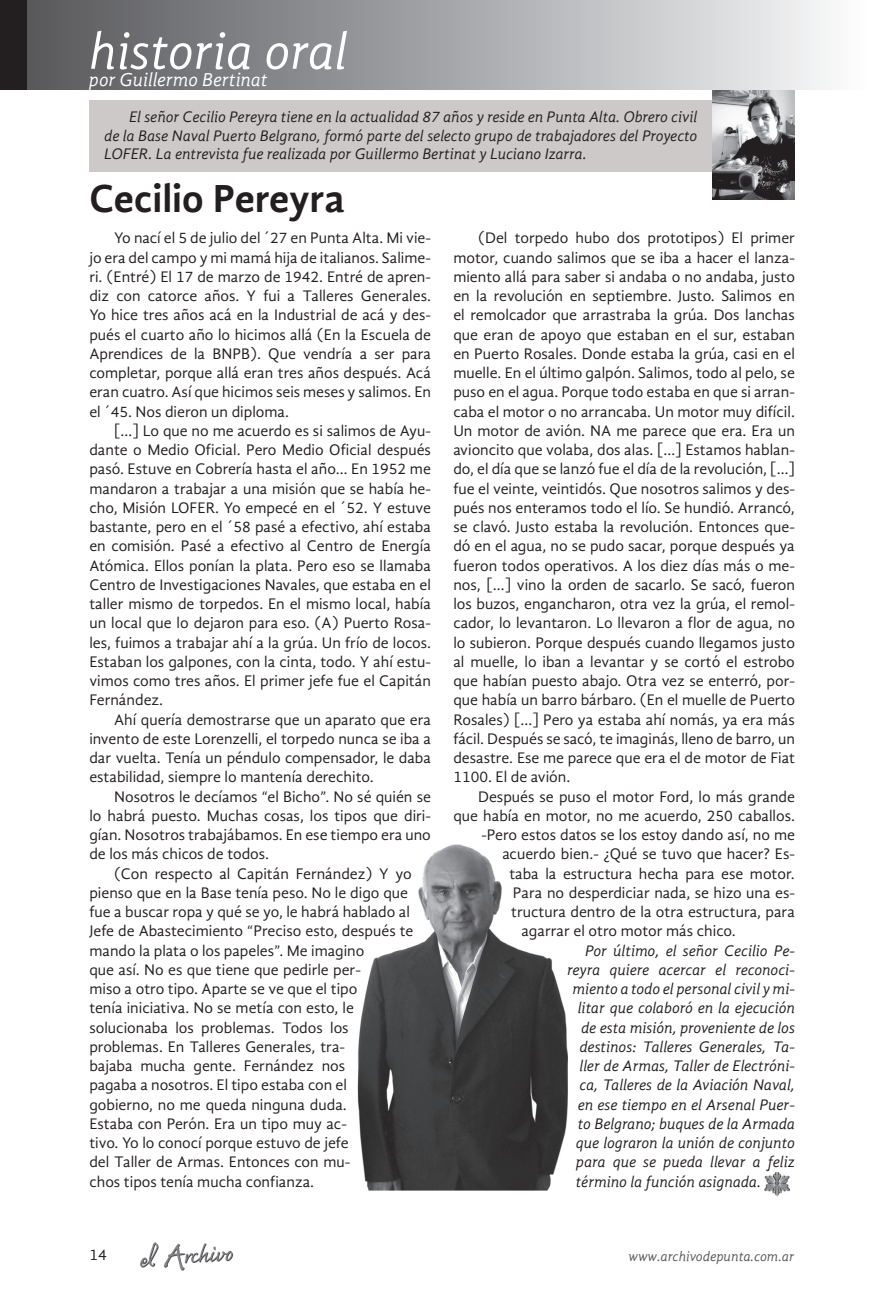
<style>
.page{position:relative;width:869px;height:1290px;background:#fff}
.page>*{position:absolute;margin:0;border:0;box-sizing:border-box;transform-origin:0 0}
.t1{font:italic 52.5px "Gandhi Sans";letter-spacing:-.005em;color:#fff}
.t2{font:700 40.25px "Gandhi Sans";color:#231f20}
.t3{font:italic 19.25px "Gandhi Sans";color:#fff}
.t4{font:15.75px/19.2px "Gandhi Sans";color:#231f20;text-align:justify}
.t5{font:italic 15.75px/18.2px "Gandhi Sans";color:#231f20;text-align:justify}
.t6{font:italic 14px "Gandhi Sans";color:#57585a}
</style>
<div class="page">
<img style="left:140px;top:1242px;width:94px;height:29px">
<img style="left:357px;top:844px;width:210px;height:346px">
<img style="left:764px;top:1171px;width:25px;height:25px">
<div style="left:89px;top:100px;width:623px;height:72px;background:#cdc9c8"></div>
<img style="left:712px;top:89px;width:82px;height:110px">
<div style="left:26px;top:1px;width:842px;height:88px;background:linear-gradient(to right,#545659,#f8f9fb)"></div>
<div style="left:0;top:0;width:26px;height:89px;background:#231f20"></div>
<h1 class="t1" style="left:89px;top:21px;width:260px">historia oral</h1>
<p class="t3" style="left:89px;top:69px;width:180px">por Guillermo Bertinat</p>
<p class="t5" style="left:104px;top:108px;width:594px;text-indent:25px">El señor Cecilio Pereyra tiene en la actualidad 87 años y reside en Punta Alta. Obrero civil de la Base Naval Puerto Belgrano, formó parte del selecto grupo de trabajadores del Proyecto LOFER. La entrevista fue realizada por Guillermo Bertinat y Luciano Izarra.</p>
<h2 class="t2" style="left:89px;top:175px;width:257px">Cecilio Pereyra</h2>
<p class="t4" style="left:89px;top:228px;width:343px;text-indent:25px">Yo nací el 5 de julio del ´27 en Punta Alta. Mi vie&shy;jo era del campo y mi mamá hija de italianos. Salime&shy;ri. (Entré) El 17 de marzo de 1942. Entré de apren&shy;diz con catorce años. Y fui a Talleres Generales.<br>Yo hice tres años acá en la Industrial de acá y des&shy;pués el cuarto año lo hicimos allá (En la Escuela de Aprendices de la BNPB). Que vendría a ser para completar, porque allá eran tres años después. Acá eran cuatro. Así que hicimos seis meses y salimos. En el ´45. Nos dieron un diploma.</p>
<p class="t4" style="left:89px;top:421px;width:343px;text-indent:25px">[…] Lo que no me acuerdo es si salimos de Ayu&shy;dante o Medio Oficial. Pero Medio Oficial después pasó. Estuve en Cobrería hasta el año… En 1952 me mandaron a trabajar a una misión que se había he&shy;cho, Misión LOFER. Yo empecé en el ´52. Y estuve bastante, pero en el ´58 pasé a efectivo, ahí estaba en comisión. Pasé a efectivo al Centro de Energía Atómica. Ellos ponían la plata. Pero eso se llamaba Centro de Investigaciones Navales, que estaba en el taller mismo de torpedos. En el mismo local, había un local que lo dejaron para eso. (A) Puerto Rosa&shy;les, fuimos a trabajar ahí a la grúa. Un frío de locos.<br>Estaban los galpones, con la cinta, todo. Y ahí estu&shy;vimos como tres años. El primer jefe fue el Capitán Fernández.</p>
<p class="t4" style="left:89px;top:710px;width:343px;text-indent:25px">Ahí quería demostrarse que un aparato que era invento de este Lorenzelli, el torpedo nunca se iba a dar vuelta. Tenía un péndulo compensador, le daba estabilidad, siempre lo mantenía derechito.</p>
<p class="t4" style="left:89px;top:787px;width:343px;text-indent:25px">Nosotros le decíamos “el Bicho”. No sé quién se lo habrá puesto. Muchas cosas, los tipos que diri&shy;gían. Nosotros trabajábamos. En ese tiempo era uno de los más chicos de todos.</p>
<p class="t4" style="left:89px;top:864px;width:325px;text-align:left;text-indent:25px">(Con respecto al Capitán Fernández) Y yo pienso que en la Base tenía peso. No le digo que fue a buscar ropa y qué se yo, le habrá hablado al Jefe de Abastecimiento “Preciso esto, después te mando la plata o los papeles”. Me imagino<br>que así. No es que tiene que pedirle per-<br>miso a otro tipo. Aparte se ve que el tipo<br>tenía iniciativa. No se metía con esto, le solucionaba los problemas. Todos los problemas. En Talleres Generales, tra-<br>bajaba mucha gente. Fernández nos<br>pagaba a nosotros. El tipo estaba con el gobierno, no me queda ninguna duda.<br>Estaba con Perón. Era un tipo muy ac-<br>tivo. Yo lo conocí porque estuvo de jefe<br>del Taller de Armas. Entonces con mu-<br>chos tipos tenía mucha confianza.</p>
<p class="t4" style="left:453px;top:228px;width:343px;text-indent:25px">(Del torpedo hubo dos prototipos) El primer motor, cuando salimos que se iba a hacer el lanza&shy;miento allá para saber si andaba o no andaba, justo en la revolución en septiembre. Justo. Salimos en el remolcador que arrastraba la grúa. Dos lanchas que eran de apoyo que estaban en el sur, estaban en Puerto Rosales. Donde estaba la grúa, casi en el muelle. En el último galpón. Salimos, todo al pelo, se puso en el agua. Porque todo estaba en que si arran&shy;caba el motor o no arrancaba. Un motor muy difícil.<br>Un motor de avión. NA me parece que era. Era un avioncito que volaba, dos alas. […] Estamos hablan&shy;do, el día que se lanzó fue el día de la revolución, […] fue el veinte, veintidós. Que nosotros salimos y des&shy;pués nos enteramos todo el lío. Se hundió. Arrancó, se clavó. Justo estaba la revolución. Entonces que&shy;dó en el agua, no se pudo sacar, porque después ya fueron todos operativos. A los diez días más o me&shy;nos, […] vino la orden de sacarlo. Se sacó, fueron los buzos, engancharon, otra vez la grúa, el remol&shy;cador, lo levantaron. Lo llevaron a flor de agua, no lo subieron. Porque después cuando llegamos justo al muelle, lo iban a levantar y se cortó el estrobo que habían puesto abajo. Otra vez se enterró, por&shy;que había un barro bárbaro. (En el muelle de Puerto Rosales) […] Pero ya estaba ahí nomás, ya era más fácil. Después se sacó, te imaginás, lleno de barro, un desastre. Ese me parece que era el de motor de Fiat 1100. El de avión.</p>
<p class="t4" style="left:478px;top:787px;width:318px">Después se puso el motor Ford, lo más grande</p>
<p class="t4" style="left:453px;top:806px;width:343px">que había en motor, no me acuerdo, 250 caballos.</p>
<p class="t4" style="left:481px;top:825px;width:315px">-Pero estos datos se los estoy dando así, no me</p>
<p class="t4" style="left:502px;top:844px;width:294px">acuerdo bien.- ¿Qué se tuvo que hacer? Es-</p>
<p class="t4" style="left:509px;top:864px;width:287px">taba la estructura hecha para ese motor.</p>
<p class="t4" style="left:512px;top:883px;width:283px">Para no desperdiciar nada, se hizo una es-</p>
<p class="t4" style="left:511px;top:902px;width:285px">tructura dentro de la otra estructura, para</p>
<p class="t4" style="left:521px;top:921px;width:215px">agarrar el otro motor más chico.</p>
<p class="t5" style="left:584px;top:941px;width:211px">Por último, el señor Cecilio Pe-</p>
<p class="t5" style="left:567px;top:960px;width:229px">reyra quiere acercar el reconoci-</p>
<p class="t5" style="left:572px;top:980px;width:224px">miento a todo el personal civil y mi-</p>
<p class="t5" style="left:577px;top:999px;width:219px">litar que colaboró en la ejecución</p>
<p class="t5" style="left:581px;top:1018px;width:215px">de esta misión, proveniente de los</p>
<p class="t5" style="left:579px;top:1037px;width:217px">destinos: Talleres Generales, Ta-</p>
<p class="t5" style="left:579px;top:1057px;width:217px">ller de Armas, Taller de Electróni-</p>
<p class="t5" style="left:579px;top:1076px;width:217px">ca, Talleres de la Aviación Naval,</p>
<p class="t5" style="left:577px;top:1095px;width:218px">en ese tiempo en el Arsenal Puer-</p>
<p class="t5" style="left:577px;top:1114px;width:219px">to Belgrano; buques de la Armada</p>
<p class="t5" style="left:575px;top:1134px;width:220px">que lograron la unión de conjunto</p>
<p class="t5" style="left:575px;top:1153px;width:220px">para que se pueda llevar a feliz</p>
<p class="t5" style="left:575px;top:1172px;width:186px">término la función asignada.</p>
<p class="t4" style="left:89px;top:1245px;width:19px">14</p>
<p class="t6" style="left:628px;top:1248px;width:167px">www.archivodepunta.com.ar</p>
</div>
